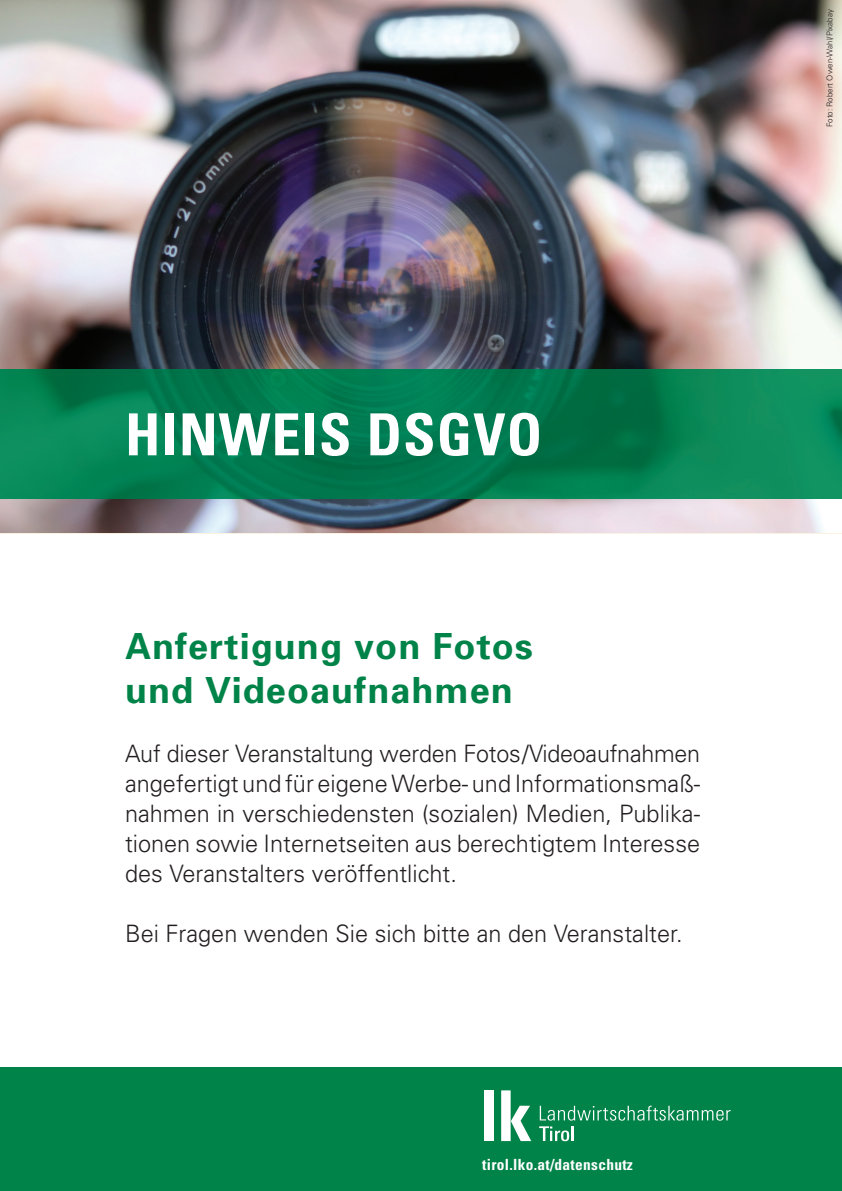
<style>
.page{position:relative;width:842px;height:1191px;background:#fff}
.page>*{position:absolute;margin:0;border:0;box-sizing:border-box;transform-origin:0 0}
.t1{font:700 condensed 58px "Univers";letter-spacing:.02em;color:#fff}
.t2{font:700 36px/44px "Univers";letter-spacing:.03em;color:#008348}
.t3{font:300 24px/30px "Univers";color:#231f20;text-align:justify}
.t4{font:700 condensed 15.4px "Univers";letter-spacing:.02em;color:#fff}
.t5{font:300 8px "Univers";color:#231f20}
</style>
<div class="page">
<img style="left:0;top:0;width:842px;height:533px">
<img style="left:0;top:370px;width:842px;height:129px">
<div style="left:0;top:1067px;width:842px;height:124px;background:#008348"></div>
<svg style="left:540px;top:1105px;width:190px;height:15px"></svg>
<svg style="left:539px;top:1126px;width:30px;height:15px"></svg>
<hr style="left:571px;top:1126px;width:3px;height:15px;background:#fff">
<div style="left:484px;top:1090px;width:9px;height:51px;background:#fff"></div>
<svg style="left:501px;top:1090px;width:30px;height:51px"></svg>
<h1 class="t1" style="left:125px;top:399px;width:419px">HINWEIS DSGVO</h1>
<h2 class="t2" style="left:125px;top:623px;width:409px">Anfertigung von Fotos und Videoaufnahmen</h2>
<p class="t3" style="left:125px;top:738px;width:577px">Auf dieser Veranstaltung werden Fotos / Videoaufnahmen angefertigt und für eigene Werbe- und Informationsmaß&shy;nahmen in verschiedensten (sozialen) Medien, Publika&shy;tionen sowie Internetseiten aus berechtigtem Interesse des Veranstalters veröffentlicht.</p>
<p class="t3" style="left:125px;top:918px;width:559px">Bei Fragen wenden Sie sich bitte an den Veranstalter.</p>
<p class="t4" style="left:482px;top:1155px;width:152px">tirol.lko.at/datenschutz</p>
<p class="t5" style="left:825px;top:127px;width:120px;rotate:-90deg">Foto: Robert Owen-Wahl/Pixabay</p>
</div>
